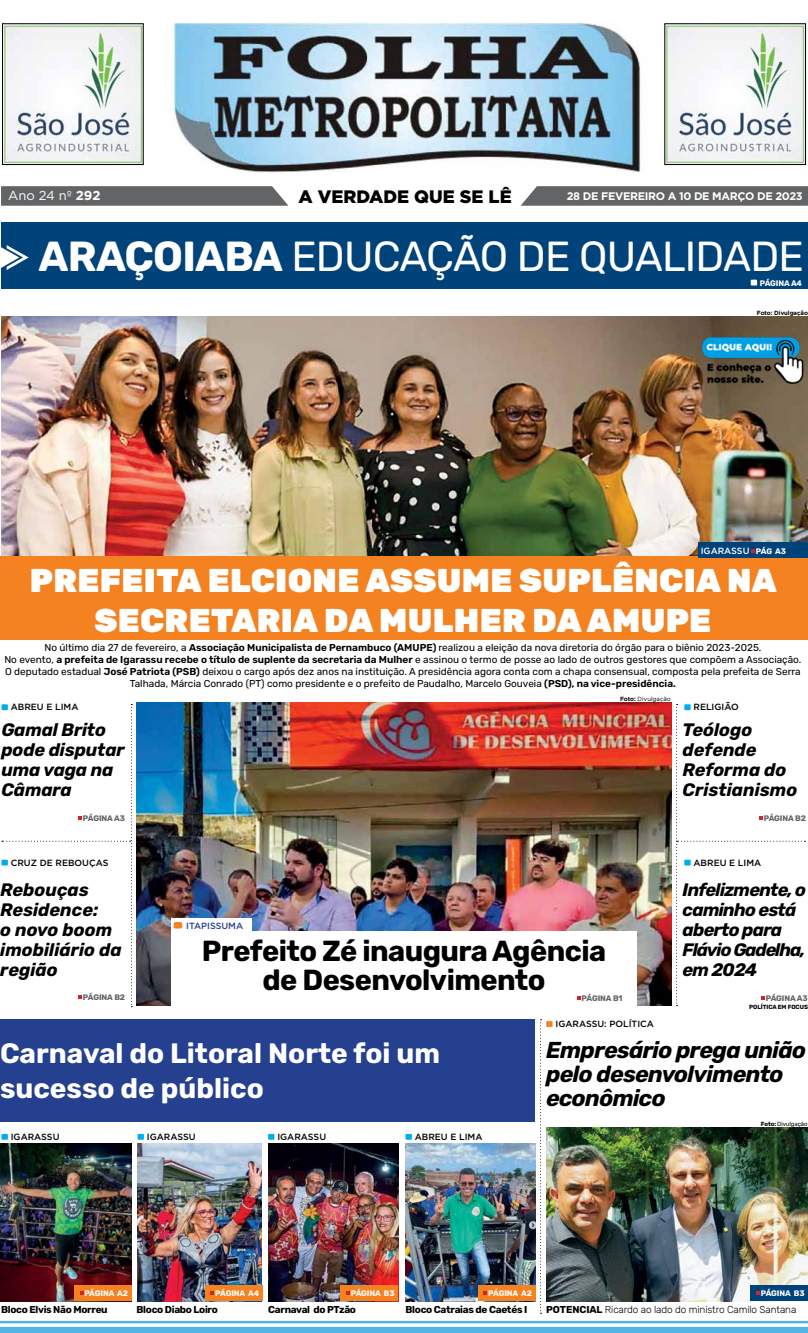
<style>
.page{position:relative;width:808px;height:1333px;background:#fff}
.page>*{position:absolute;margin:0;border:0;box-sizing:border-box;transform-origin:0 0}
.t1{font:42px "Rubik";letter-spacing:-.02em;color:#fff}
.t2{font:900 33px/39.6px "Rubik";letter-spacing:.01em;color:#fff;text-align:center}
.t3{font:700 29px/29.6px "Rubik";letter-spacing:-.02em;color:#000;text-align:center}
.t4{font:700 28px/35.6px "Rubik";color:#fff}
.t5{font:italic 700 23px/24px "Rubik";letter-spacing:-.03em;color:#000}
.t6{font:italic 700 18px/20px "Rubik";letter-spacing:-.01em;color:#000}
.t7{font:italic 700 18px/20px "Rubik";letter-spacing:-.04em;color:#000}
.t8{font:900 18px "Gotham";color:#000}
.t9{font:13px "Gotham";color:#fff}
.t10{font:700 11px "Gotham";letter-spacing:-.03em;color:#fff}
.t11{font:10px/12px "Rubik";color:#000;text-align:center}
.t12{font:700 10px "Rubik";letter-spacing:-.03em;color:#000}
.t13{font:300 10px "Rubik";letter-spacing:-.01em;color:#000}
.t14{font:500 9px "Gotham";color:#000}
.t15{font:500 9px "Gotham";color:#fff}
.t16{font:500 9px "Gotham";color:#25408f}
.t17{font:700 8px "Rubik";letter-spacing:-.01em;color:#fff}
.t18{font:700 8px "Rubik";letter-spacing:-.01em;color:#636466}
.t19{font:700 6px "Gotham";letter-spacing:-.01em;color:#000}
.t20{font:6px "Rubik";letter-spacing:-.01em;color:#000}
.t21{font:6px "Gotham";color:#000}
.t22{font:700 6px "Rubik";letter-spacing:-.01em;color:#000}
.s1{font-weight:700}
.s2{font-family:"Rubik";font-weight:700;font-size:8px}
.s3{font-weight:600}
</style>
<div class="page">
<hr style="left:0;top:1321px;width:808px;height:2px;background:#55b4e6">
<img style="left:137px;top:702px;width:534px;height:303px">
<img style="left:0;top:1143px;width:132px;height:158px">
<img style="left:138px;top:1143px;width:124px;height:158px">
<img style="left:405px;top:1143px;width:130px;height:158px">
<img style="left:268px;top:1143px;width:130px;height:158px">
<img style="left:173px;top:23px;width:468px;height:149px">
<hr style="left:0;top:1320px;width:808px;height:2px;background:#55b4e6">
<div style="left:0;top:1326px;width:808px;height:6px;background:#55b4e6"></div>
<img style="left:4px;top:25px;width:138px;height:138px">
<div style="left:2px;top:23px;width:142px;height:142px;border:1px solid #000"></div>
<img style="left:666px;top:25px;width:138px;height:138px">
<div style="left:664px;top:23px;width:142px;height:142px;border:1px solid #000"></div>
<svg style="left:1px;top:186px;width:287px;height:20px;background:#6a6b6d"></svg>
<svg style="left:521px;top:186px;width:287px;height:20px;background:#6a6b6d"></svg>
<img style="left:1px;top:316px;width:807px;height:240px">
<div style="left:1px;top:222px;width:806px;height:66px;background:#00427a"></div>
<svg style="left:1px;top:245px;width:28px;height:25px"></svg>
<svg style="left:751px;top:280px;width:6px;height:5px"></svg>
<div style="left:0;top:556px;width:808px;height:83px;background:#f58220"></div>
<div style="left:698px;top:542px;width:110px;height:15px;background:#00427a"></div>
<svg style="left:2px;top:1133px;width:6px;height:6px"></svg>
<svg style="left:138px;top:1133px;width:6px;height:6px"></svg>
<div style="left:405px;top:1133px;width:7px;height:6px;background:#00aeef"></div>
<svg style="left:268px;top:1133px;width:6px;height:6px"></svg>
<svg style="left:751px;top:549px;width:4px;height:3px"></svg>
<div style="left:0;top:1019px;width:535px;height:102px;background:#25408f"></div>
<img style="left:553px;top:1127px;width:255px;height:174px">
<svg style="left:540px;top:1019px;width:13px;height:294px"></svg>
<div style="left:750px;top:1285px;width:58px;height:15px;background:#00427a"></div>
<div style="left:478px;top:1285px;width:57px;height:15px;background:#f58220"></div>
<div style="left:340px;top:1285px;width:58px;height:15px;background:#f58220"></div>
<div style="left:205px;top:1285px;width:57px;height:15px;background:#f58220"></div>
<div style="left:74px;top:1285px;width:57px;height:15px;background:#f58220"></div>
<svg style="left:756px;top:1291px;width:4px;height:3px"></svg>
<svg style="left:346px;top:1291px;width:4px;height:3px"></svg>
<div style="left:171px;top:930px;width:466px;height:75px;background:#fff"></div>
<div style="left:171px;top:918px;width:81px;height:13px;background:#fff"></div>
<div style="left:174px;top:922px;width:8px;height:6px;background:#f58220;border-radius:2px"></div>
<svg style="left:577px;top:996px;width:4px;height:3px"></svg>
<svg style="left:676px;top:704px;width:129px;height:300px"></svg>
<svg style="left:2px;top:704px;width:130px;height:303px"></svg>
<img style="left:699px;top:332px;width:107px;height:56px">
<h3 class="t9" style="left:8px;top:187px;width:94px">Ano 24 nº <span class="s1">292</span></h3>
<h3 class="t8" style="left:298px;top:184px;width:215px">A VERDADE QUE SE LÊ</h3>
<p class="t10" style="left:567px;top:189px;width:238px">28 DE FEVEREIRO A 10 DE MARÇO DE 2023</p>
<h1 class="t1" style="left:39px;top:233px;width:767px"><span class="s1">ARAÇOIABA</span> EDUCAÇÃO DE QUALIDADE</h1>
<p class="t17" style="left:760px;top:278px;width:44px">PÁGINA A4</p>
<p class="t19" style="left:757px;top:309px;width:53px">Foto: Divulgação</p>
<p class="t15" style="left:701px;top:544px;width:87px">IGARASSU <span class="s2">PÁG A3</span></p>
<h2 class="t2" style="left:30px;top:561px;width:748px">PREFEITA ELCIONE ASSUME SUPLÊNCIA NA<br>SECRETARIA DA MULHER DA AMUPE</h2>
<p class="t11" style="left:4px;top:642px;width:799px">No último dia 27 de fevereiro, a <span class="s3">Associação Municipalista de Pernambuco (AMUPE)</span> realizou a eleição da nova diretoria do órgão para o biênio 2023-2025.<br>No evento, <span class="s3">a prefeita de Igarassu recebe o título de suplente da secretaria da Mulher</span> e assinou o termo de posse ao lado de outros gestores que compõem a Associação.<br>O deputado estadual <span class="s3">José Patriota (PSB)</span> deixou o cargo após dez anos na instituição. A presidência agora conta com a chapa consensual, composta pela prefeita de Serra Talhada, Márcia Conrado (PT) como presidente e o prefeito de Paudalho, Marcelo Gouveia <span class="s3">(PSD), na vice-presidência.</span></p>
<p class="t14" style="left:11px;top:701px;width:69px">ABREU E LIMA</p>
<p class="t21" style="left:620px;top:695px;width:52px"><span class="s1">Foto:</span> Divulgação</p>
<p class="t14" style="left:693px;top:701px;width:47px">RELIGIÃO</p>
<h3 class="t6" style="left:683px;top:720px;width:116px">Teólogo defende<br>Reforma do<br>Cristianismo</h3>
<h3 class="t6" style="left:2px;top:720px;width:125px">Gamal Brito pode disputar uma vaga na<br>Câmara</h3>
<p class="t18" style="left:83px;top:813px;width:44px">PÁGINA A3</p>
<p class="t18" style="left:764px;top:813px;width:44px">PÁGINA B2</p>
<p class="t14" style="left:11px;top:856px;width:99px">CRUZ DE REBOUÇAS</p>
<p class="t14" style="left:693px;top:856px;width:69px">ABREU E LIMA</p>
<h3 class="t6" style="left:0;top:879px;width:123px">Rebouças<br>Residence:<br>o novo boom imobiliário da região</h3>
<p class="t18" style="left:83px;top:993px;width:44px">PÁGINA B2</p>
<p class="t16" style="left:186px;top:919px;width:59px">ITAPISSUMA</p>
<h3 class="t3" style="left:202px;top:936px;width:406px">Prefeito Zé inaugura Agência de Desenvolvimento</h3>
<p class="t18" style="left:582px;top:993px;width:42px">PÁGINA B1</p>
<p class="t14" style="left:555px;top:1017px;width:100px">IGARASSU: POLÍTICA</p>
<h3 class="t7" style="left:683px;top:879px;width:125px">Infelizmente, o caminho está aberto para<br>Flávio Gadelha, em 2024</h3>
<p class="t18" style="left:766px;top:993px;width:44px">PÁGINA A3</p>
<p class="t22" style="left:749px;top:1003px;width:60px">POLÍTICA EM FOCUS</p>
<h3 class="t4" style="left:0;top:1035px;width:442px">Carnaval do Litoral Norte foi um sucesso de público</h3>
<p class="t14" style="left:11px;top:1130px;width:50px">IGARASSU</p>
<p class="t14" style="left:147px;top:1130px;width:50px">IGARASSU</p>
<p class="t14" style="left:277px;top:1130px;width:50px">IGARASSU</p>
<p class="t14" style="left:415px;top:1130px;width:69px">ABREU E LIMA</p>
<h3 class="t5" style="left:546px;top:1038px;width:261px">Empresário prega união pelo desenvolvimento econômico</h3>
<p class="t20" style="left:761px;top:1120px;width:48px"><span class="s1">Foto:</span> Divulgação</p>
<p class="t17" style="left:84px;top:1288px;width:45px">PÁGINA A2</p>
<p class="t17" style="left:215px;top:1288px;width:45px">PÁGINA A4</p>
<p class="t17" style="left:351px;top:1288px;width:45px">PÁGINA B3</p>
<p class="t17" style="left:488px;top:1288px;width:45px">PÁGINA A2</p>
<p class="t17" style="left:761px;top:1288px;width:45px">PÁGINA B3</p>
<p class="t12" style="left:1px;top:1303px;width:108px">Bloco Elvis Não Morreu</p>
<p class="t12" style="left:137px;top:1303px;width:83px">Bloco Diabo Loiro</p>
<p class="t12" style="left:268px;top:1303px;width:89px">Carnaval do PTzão</p>
<p class="t12" style="left:406px;top:1303px;width:123px">Bloco Catraias de Caetés I</p>
<p class="t13" style="left:546px;top:1303px;width:252px"><span class="s1">POTENCIAL</span> Ricardo ao lado do ministro Camilo Santana</p>
</div>
